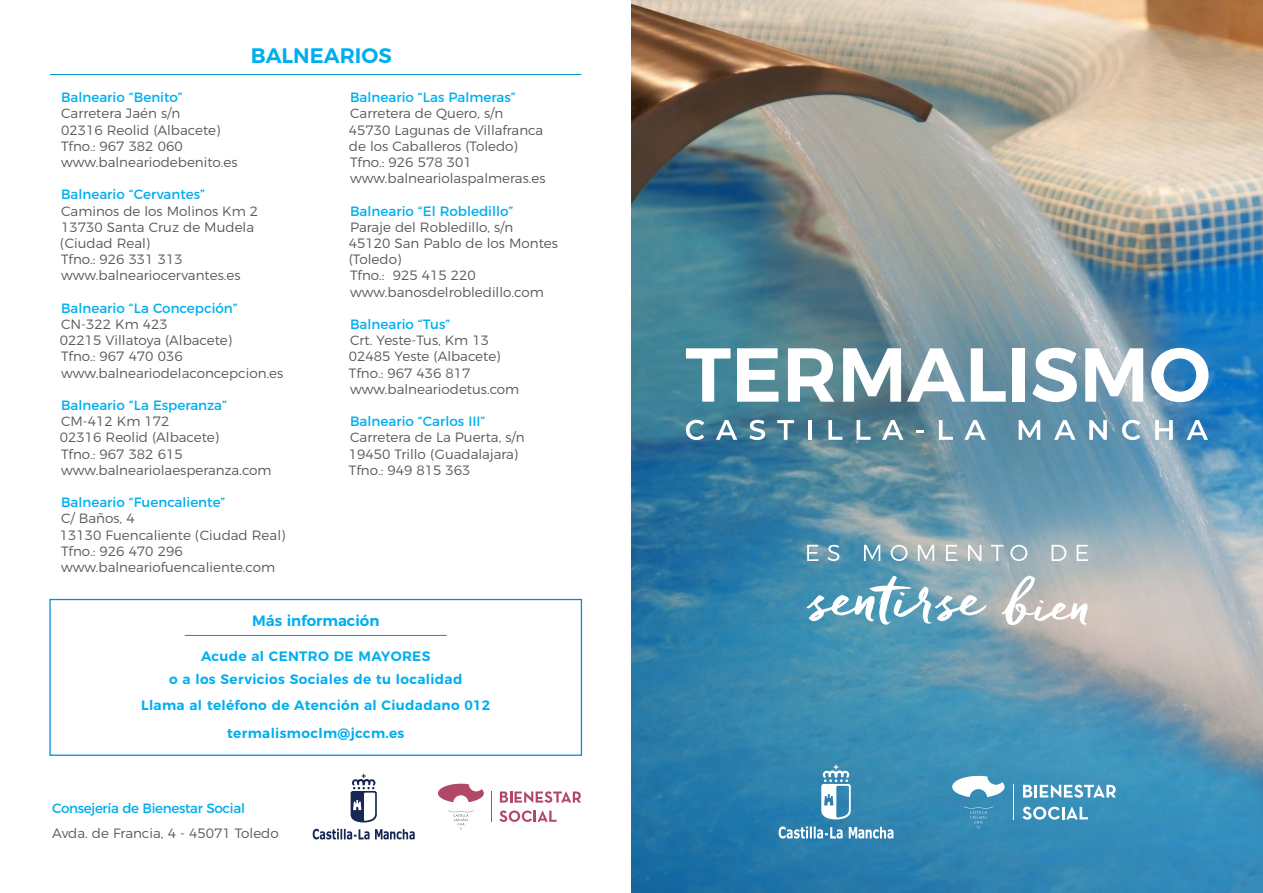
<style>
.page{position:relative;width:1263px;height:893px;background:#fff}
.page>*{position:absolute;margin:0;border:0;box-sizing:border-box;transform-origin:0 0}
.t1{font:600 21px "Montserrat";color:#00aeef}
.t2{font:600 15px "Montserrat";color:#00aeef}
.t3{font:600 13.65px/27.9px "Montserrat";letter-spacing:.025em;color:#00aeef;text-align:center}
.t4{font:300 13.5px/16.2px "Montserrat";color:#57585a}
.t5{font:13.5px "Montserrat";color:#00aeef}
.t6{font:13.5px "Montserrat";letter-spacing:-.025em;color:#00aeef}
</style>
<div class="page">
<img style="left:631px;top:0;width:632px;height:893px">
<svg style="left:849px;top:827px;width:44px;height:11px"></svg>
<svg style="left:779px;top:826px;width:64px;height:12px"></svg>
<svg style="left:821px;top:765px;width:30px;height:54px"></svg>
<svg style="left:952px;top:776px;width:52px;height:21px"></svg>
<svg style="left:964px;top:806px;width:29px;height:22px"></svg>
<hr style="left:1013px;top:784px;width:1px;height:36px;background:#fff">
<svg style="left:1023px;top:785px;width:93px;height:13px"></svg>
<svg style="left:1022px;top:807px;width:66px;height:13px"></svg>
<svg style="left:807px;top:545px;width:11px;height:16px"></svg>
<svg style="left:827px;top:545px;width:12px;height:16px"></svg>
<svg style="left:864px;top:545px;width:16px;height:16px"></svg>
<svg style="left:891px;top:545px;width:16px;height:16px"></svg>
<svg style="left:918px;top:545px;width:16px;height:16px"></svg>
<svg style="left:946px;top:545px;width:11px;height:16px"></svg>
<svg style="left:968px;top:545px;width:13px;height:16px"></svg>
<svg style="left:991px;top:545px;width:12px;height:16px"></svg>
<svg style="left:1010px;top:545px;width:17px;height:16px"></svg>
<svg style="left:1051px;top:545px;width:15px;height:16px"></svg>
<svg style="left:1077px;top:545px;width:11px;height:16px"></svg>
<svg style="left:806px;top:576px;width:180px;height:49px"></svg>
<svg style="left:1001px;top:576px;width:86px;height:49px"></svg>
<svg style="left:686px;top:420px;width:18px;height:20px"></svg>
<svg style="left:716px;top:420px;width:21px;height:20px"></svg>
<svg style="left:749px;top:420px;width:16px;height:20px"></svg>
<svg style="left:777px;top:420px;width:17px;height:20px"></svg>
<hr style="left:808px;top:420px;width:4px;height:20px;background:#fff">
<svg style="left:828px;top:420px;width:14px;height:20px"></svg>
<svg style="left:856px;top:420px;width:14px;height:20px"></svg>
<svg style="left:882px;top:420px;width:21px;height:20px"></svg>
<svg style="left:916px;top:430px;width:7px;height:3px"></svg>
<svg style="left:939px;top:420px;width:14px;height:20px"></svg>
<svg style="left:964px;top:420px;width:22px;height:20px"></svg>
<svg style="left:1019px;top:420px;width:21px;height:20px"></svg>
<svg style="left:1054px;top:420px;width:21px;height:20px"></svg>
<svg style="left:1089px;top:420px;width:18px;height:20px"></svg>
<svg style="left:1122px;top:420px;width:18px;height:20px"></svg>
<svg style="left:1155px;top:420px;width:18px;height:20px"></svg>
<svg style="left:1186px;top:420px;width:22px;height:20px"></svg>
<svg style="left:686px;top:348px;width:44px;height:54px"></svg>
<svg style="left:737px;top:348px;width:41px;height:54px"></svg>
<svg style="left:788px;top:348px;width:46px;height:54px"></svg>
<svg style="left:843px;top:348px;width:58px;height:54px"></svg>
<svg style="left:907px;top:348px;width:58px;height:54px"></svg>
<svg style="left:971px;top:348px;width:35px;height:54px"></svg>
<div style="left:1013px;top:348px;width:12px;height:54px;background:#fff"></div>
<svg style="left:1032px;top:348px;width:45px;height:54px"></svg>
<svg style="left:1085px;top:348px;width:58px;height:54px"></svg>
<svg style="left:1151px;top:348px;width:57px;height:54px"></svg>
<svg style="left:438px;top:784px;width:46px;height:18px"></svg>
<svg style="left:448px;top:810px;width:26px;height:20px"></svg>
<hr style="left:491px;top:791px;width:1px;height:31px;background:#b14868">
<svg style="left:500px;top:791px;width:81px;height:12px"></svg>
<svg style="left:499px;top:810px;width:58px;height:12px"></svg>
<svg style="left:375px;top:829px;width:40px;height:10px"></svg>
<svg style="left:313px;top:829px;width:56px;height:10px"></svg>
<svg style="left:351px;top:774px;width:26px;height:48px"></svg>
<hr style="left:50px;top:74px;width:531px;height:1px;background:#0091d0">
<hr style="left:185px;top:635px;width:262px;height:1px;background:#0091d0">
<div style="left:49px;top:599px;width:533px;height:157px;border:1px solid #0091d0"></div>
<h1 class="t1" style="left:251px;top:39px;width:143px">BALNEARIOS</h1>
<p class="t5" style="left:61px;top:87px;width:123px">Balneario “Benito”</p>
<p class="t4" style="left:61px;top:104px;width:178px">Carretera Jaén s/n<br>02316 Reolid (Albacete)<br>Tfno.: 967 382 060 www.balneariodebenito.es</p>
<p class="t5" style="left:61px;top:184px;width:145px">Balneario “Cervantes”</p>
<p class="t4" style="left:60px;top:202px;width:200px">Caminos de los Molinos Km 2<br>13730 Santa Cruz de Mudela (Ciudad Real)<br>Tfno.: 926 331 313 www.balneariocervantes.es</p>
<p class="t5" style="left:61px;top:297px;width:178px">Balneario “La Concepción”</p>
<p class="t4" style="left:60px;top:315px;width:225px">CN-322 Km 423<br>02215 Villatoya (Albacete)<br>Tfno.: 967 470 036 www.balneariodelaconcepcion.es</p>
<p class="t5" style="left:61px;top:394px;width:167px">Balneario “La Esperanza”</p>
<p class="t4" style="left:60px;top:412px;width:213px">CM-412 Km 172<br>02316 Reolid (Albacete)<br>Tfno.: 967 382 615 www.balneariolaesperanza.com</p>
<p class="t5" style="left:61px;top:492px;width:166px">Balneario “Fuencaliente”</p>
<p class="t4" style="left:60px;top:509px;width:227px">C/ Baños, 4<br>13130 Fuencaliente (Ciudad Real)<br>Tfno.: 926 470 296 www.balneariofuencaliente.com</p>
<p class="t5" style="left:350px;top:87px;width:167px">Balneario “Las Palmeras”</p>
<p class="t4" style="left:349px;top:104px;width:198px">Carretera de Quero, s/n<br>45730 Lagunas de Villafranca de los Caballeros (Toledo)<br>Tfno.: 926 578 301 www.balneariolaspalmeras.es</p>
<p class="t5" style="left:350px;top:200px;width:165px">Balneario “El Robledillo”</p>
<p class="t4" style="left:349px;top:218px;width:210px">Paraje del Robledillo, s/n<br>45120 San Pablo de los Montes (Toledo)<br>Tfno.: 925 415 220 www.banosdelrobledillo.com</p>
<p class="t5" style="left:350px;top:313px;width:102px">Balneario “Tus”</p>
<p class="t4" style="left:349px;top:331px;width:172px">Crt. Yeste-Tus, Km 13<br>02485 Yeste (Albacete)<br>Tfno.: 967 436 817 www.balneariodetus.com</p>
<p class="t5" style="left:350px;top:411px;width:137px">Balneario “Carlos III”</p>
<p class="t4" style="left:349px;top:428px;width:177px">Carretera de La Puerta, s/n<br>19450 Trillo (Guadalajara)<br>Tfno.: 949 815 363</p>
<p class="t2" style="left:252px;top:609px;width:129px">Más información</p>
<p class="t3" style="left:169px;top:644px;width:295px;line-height:22.8px">Acude al CENTRO DE MAYORES<br>o a los Servicios Sociales de tu localidad</p>
<p class="t3" style="left:141px;top:691px;width:351px">Llama al teléfono de Atención al Ciudadano 012 termalismoclm@jccm.es</p>
<p class="t6" style="left:52px;top:797px;width:194px">Consejería de Bienestar Social</p>
<p class="t4" style="left:52px;top:824px;width:228px">Avda. de Francia, 4 - 45071 Toledo</p>
</div>
